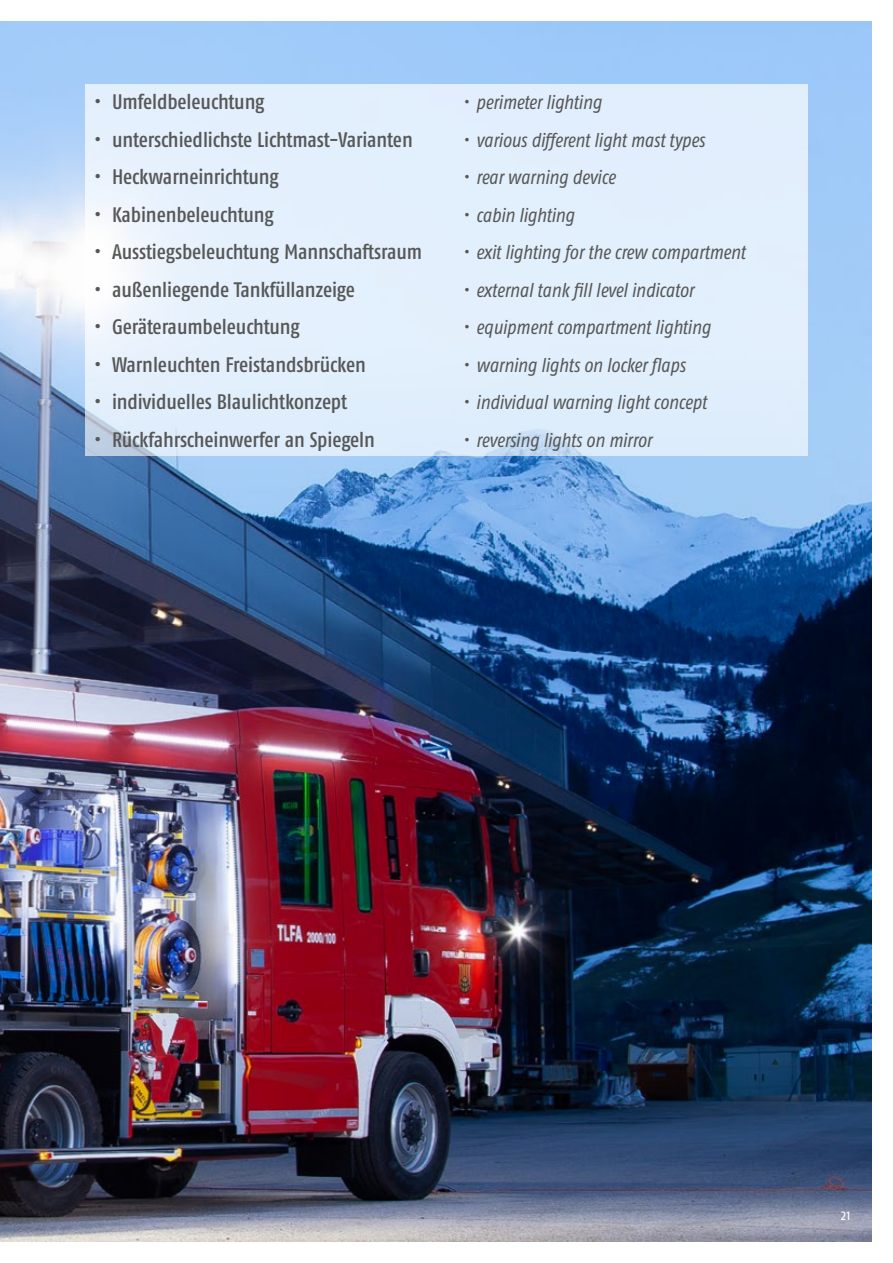
<style>
.page{position:relative;width:893px;height:1263px;background:#fff}
.page>*{position:absolute;margin:0;border:0;box-sizing:border-box;transform-origin:0 0}
.t1{font:500 condensed 21px "Fago Pro";letter-spacing:-.005em;color:#575756}
.t2{font:italic condensed 19.5px "Fago Pro";letter-spacing:-.01em;color:#575756}
.t3{font:condensed 15px "Fago Pro";color:#fff}
</style>
<div class="page">
<img style="left:0;top:21px;width:872px;height:1221px">
<div style="left:85px;top:84px;width:723px;height:372px;background:#e2effc"></div>
<p class="t1" style="left:94px;top:89px;width:172px">• Umfeldbeleuchtung</p>
<p class="t1" style="left:94px;top:127px;width:320px">• unterschiedlichste Lichtmast-Varianten</p>
<p class="t1" style="left:94px;top:164px;width:186px">• Heckwarneinrichtung</p>
<p class="t1" style="left:94px;top:202px;width:181px">• Kabinenbeleuchtung</p>
<p class="t1" style="left:94px;top:239px;width:330px">• Ausstiegsbeleuchtung Mannschaftsraum</p>
<p class="t1" style="left:94px;top:277px;width:262px">• außenliegende Tankfüllanzeige</p>
<p class="t1" style="left:94px;top:314px;width:207px">• Geräteraumbeleuchtung</p>
<p class="t1" style="left:94px;top:352px;width:273px">• Warnleuchten Freistandsbrücken</p>
<p class="t1" style="left:94px;top:389px;width:255px">• individuelles Blaulichtkonzept</p>
<p class="t1" style="left:94px;top:427px;width:283px">• Rückfahrscheinwerfer an Spiegeln</p>
<p class="t2" style="left:462px;top:91px;width:141px">• perimeter lighting</p>
<p class="t2" style="left:462px;top:128px;width:244px">• various different light mast types</p>
<p class="t2" style="left:462px;top:166px;width:154px">• rear warning device</p>
<p class="t2" style="left:462px;top:203px;width:114px">• cabin lighting</p>
<p class="t2" style="left:462px;top:241px;width:285px">• exit lighting for the crew compartment</p>
<p class="t2" style="left:462px;top:278px;width:233px">• external tank fill level indicator</p>
<p class="t2" style="left:462px;top:316px;width:250px">• equipment compartment lighting</p>
<p class="t2" style="left:462px;top:353px;width:225px">• warning lights on locker flaps</p>
<p class="t2" style="left:462px;top:391px;width:246px">• individual warning light concept</p>
<p class="t2" style="left:462px;top:428px;width:191px">• reversing lights on mirror</p>
<p class="t3" style="left:841px;top:1206px;width:11px">21</p>
</div>
